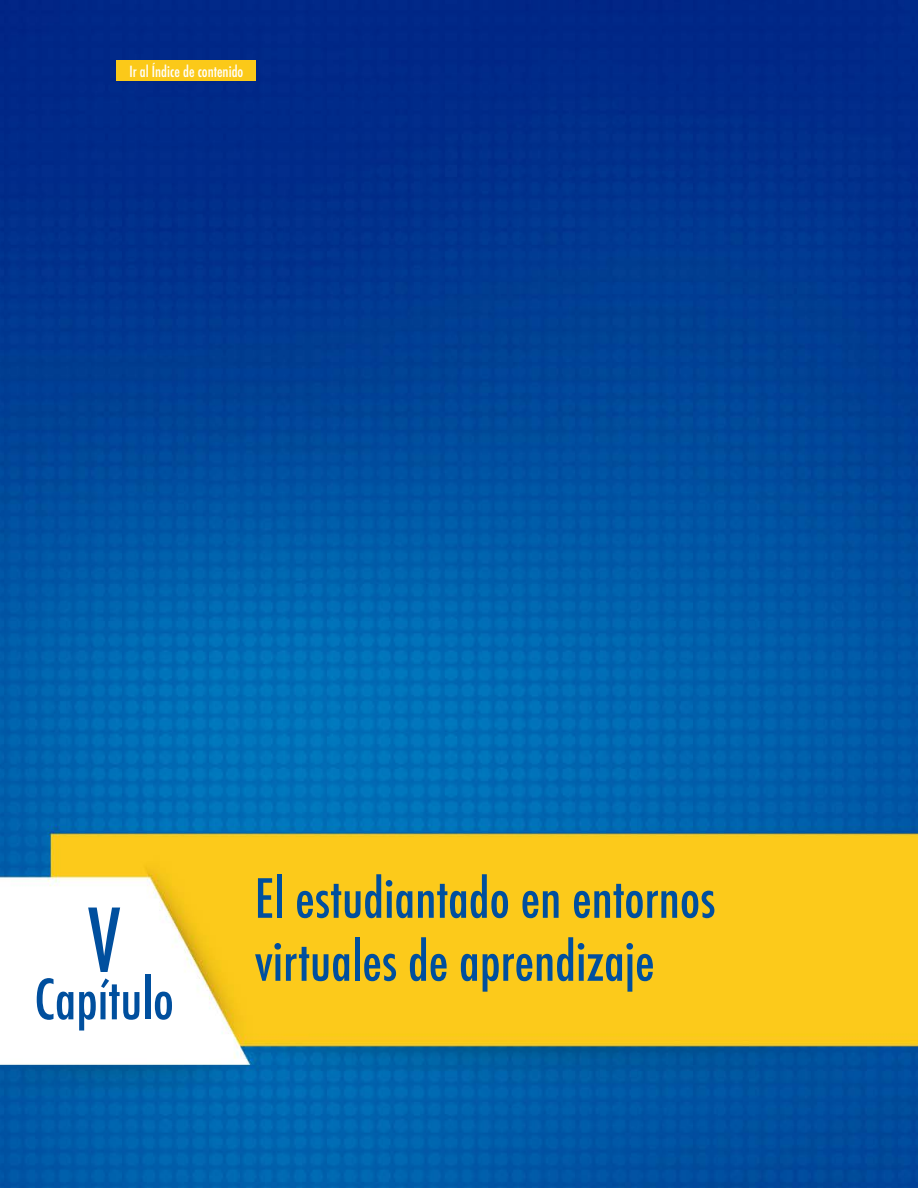
<style>
.page{position:relative;width:918px;height:1188px;background:#fff}
.page>*{position:absolute;margin:0;border:0;box-sizing:border-box;transform-origin:0 0}
.t1{font:500 condensed 85.5px "Futura";color:#004f9e}
.t2{font:500 condensed 54px "Futura";color:#004f9e}
.t3{font:500 condensed 52.5px/63px "Futura";color:#004f9e}
.t4{font:500 condensed 15px "Futura";color:#fff}
</style>
<div class="page">
<img style="left:0;top:0;width:918px;height:1188px">
<div style="left:117px;top:60px;width:139px;height:21px;background:#fbc919"></div>
<p class="t4" style="left:130px;top:62px;width:115px">Ir al Índice de contenido</p>
<h1 class="t1" style="left:88px;top:886px;width:33px">V</h1>
<p class="t2" style="left:34px;top:965px;width:141px">Capítulo</p>
<p class="t3" style="left:255px;top:867px;width:462px">El estudiantado en entornos virtuales de aprendizaje</p>
</div>
